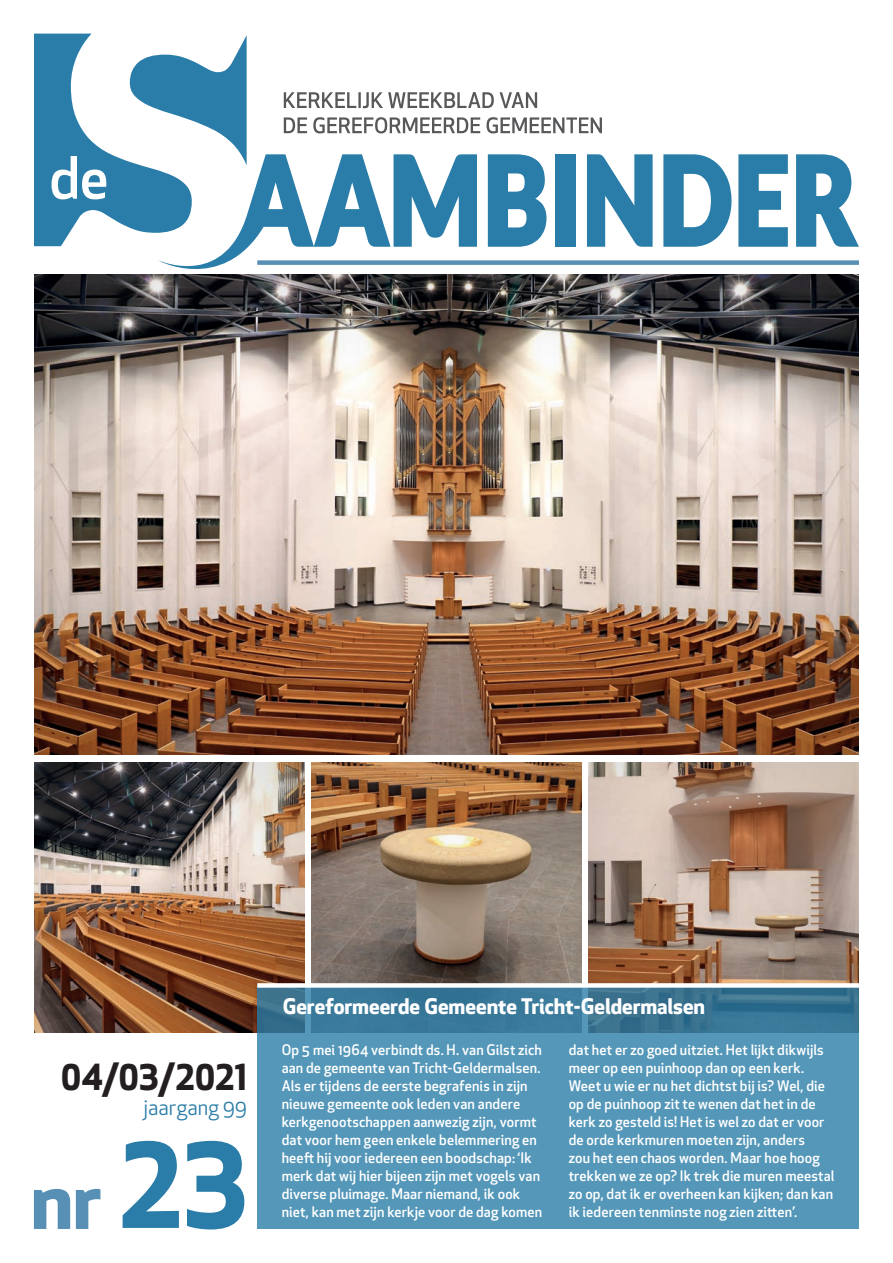
<style>
.page{position:relative;width:893px;height:1263px;background:#fff}
.page>*{position:absolute;margin:0;border:0;box-sizing:border-box;transform-origin:0 0}
.t1{font:700 114px "Apex New";color:#2a7da8}
.t2{font:700 78px "Apex New";color:#5890b5}
.t3{font:700 34.5px "Apex New";letter-spacing:-.015em;color:#231f20}
.t4{font:700 21px "Apex New";letter-spacing:-.005em;color:#fff}
.t5{font:21px "Apex New";color:#2a7da8}
.t6{font:500 14.25px/18px "Apex New";letter-spacing:.01em;color:#fff}
</style>
<div class="page">
<div style="left:32px;top:760px;width:273px;height:273px;background:#231f20;opacity:.2"></div>
<div style="left:32px;top:271px;width:828px;height:485px;background:#231f20;opacity:.2"></div>
<div style="left:310px;top:760px;width:273px;height:273px;background:#231f20;opacity:.2"></div>
<div style="left:588px;top:760px;width:271px;height:273px;background:#231f20;opacity:.2"></div>
<svg style="left:34px;top:34px;width:213px;height:212px;fill:#2a7da8"></svg>
<div style="left:257px;top:260px;width:602px;height:5px;background:#5890b5"></div>
<svg style="left:52px;top:156px;width:54px;height:43px"></svg>
<svg style="left:156px;top:154px;width:321px;height:142px"></svg>
<svg style="left:663px;top:154px;width:68px;height:93px"></svg>
<svg style="left:738px;top:154px;width:50px;height:93px"></svg>
<svg style="left:796px;top:154px;width:63px;height:93px"></svg>
<div style="left:555px;top:154px;width:21px;height:93px;background:#2a7da8"></div>
<svg style="left:488px;top:154px;width:58px;height:93px"></svg>
<svg style="left:587px;top:154px;width:66px;height:93px"></svg>
<svg style="left:284px;top:117px;width:318px;height:16px"></svg>
<svg style="left:284px;top:92px;width:253px;height:16px"></svg>
<svg style="left:257px;top:988px;width:602px;height:241px;background:#4e90b2"></svg>
<div style="left:257px;top:983px;width:603px;height:5px;background:#fff"></div>
<h3 class="t3" style="left:61px;top:1052px;width:188px">04/03/2021</h3>
<h3 class="t5" style="left:144px;top:1094px;width:105px">jaargang 99</h3>
<h1 class="t1" style="left:117px;top:1104px;width:135px">23</h1>
<h2 class="t2" style="left:30px;top:1144px;width:72px">nr</h2>
<h3 class="t4" style="left:283px;top:991px;width:424px">Gereformeerde Gemeente Tricht-Geldermalsen</h3>
<p class="t6" style="left:282px;top:1040px;width:262px">Op 5 mei 1964 verbindt ds. H. van Gilst zich aan de gemeente van Tricht-Geldermalsen.<br>Als er tijdens de eerste begrafenis in zijn nieuwe gemeente ook leden van andere kerkgenootschappen aanwezig zijn, vormt dat voor hem geen enkele belemmering en heeft hij voor iedereen een boodschap: ‘Ik merk dat wij hier bijeen zijn met vogels van diverse pluimage. Maar niemand, ik ook niet, kan met zijn kerkje voor de dag komen</p>
<p class="t6" style="left:569px;top:1040px;width:267px">dat het er zo goed uitziet. Het lijkt dikwijls meer op een puinhoop dan op een kerk.<br>Weet u wie er nu het dichtst bij is? Wel, die op de puinhoop zit te wenen dat het in de kerk zo gesteld is! Het is wel zo dat er voor de orde kerkmuren moeten zijn, anders<br>zou het een chaos worden. Maar hoe hoog trekken we ze op? Ik trek die muren meestal zo op, dat ik er overheen kan kijken; dan kan ik iedereen tenminste nog zien zitten’.</p>
</div>
